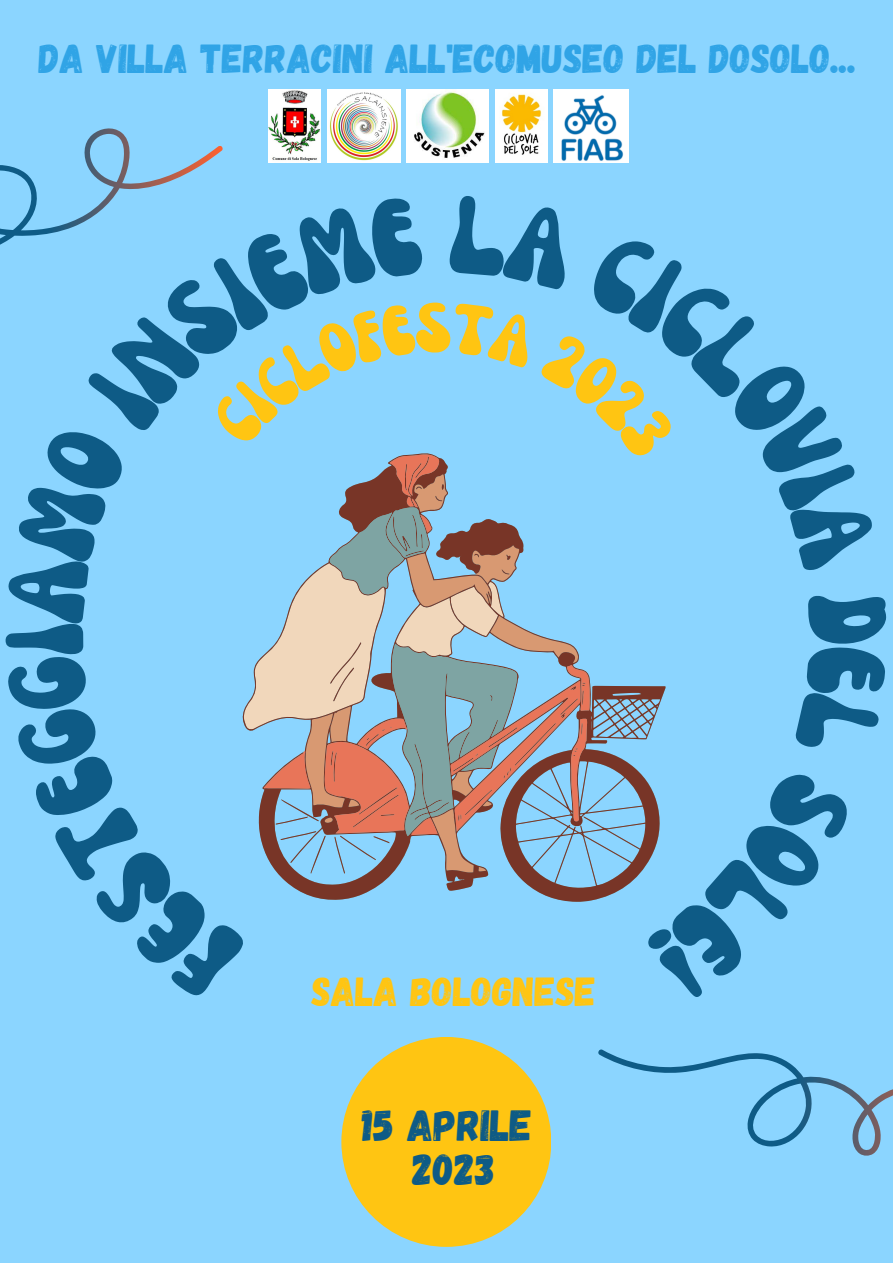
<style>
.page{position:relative;width:893px;height:1264px;background:#fff}
.page>*{position:absolute;margin:0;border:0;box-sizing:border-box;transform-origin:0 0}
.t1{font:102.3px "Nectarine";color:#0e5b86}
.t2{font:43.5px/43.8px "Gagalin";color:#0e5b86;text-align:center}
.t3{font:40.5px "Gagalin";color:#30a4e6}
.t4{font:40.5px "Gagalin";color:#ffc512}
</style>
<div class="page">
<div style="left:0;top:0;width:892px;height:1262px;background:#8bd5ff"></div>
<div style="left:341px;top:1036px;width:210px;height:210px;background:#ffc512;border-radius:50%"></div>
<svg style="left:598px;top:1049px;width:294px;height:107px"></svg>
<img style="left:495px;top:89px;width:52px;height:37px">
<img style="left:406px;top:89px;width:82px;height:37px">
<img style="left:327px;top:89px;width:73px;height:37px">
<img style="left:268px;top:89px;width:52px;height:37px">
<img style="left:553px;top:89px;width:75px;height:37px">
<svg style="left:0;top:126px;width:666px;height:776px"></svg>
<p class="t3" style="left:39px;top:32px;width:818px">DA VILLA TERRACINI ALL'ECOMUSEO DEL DOSOLO...</p>
<h1 class="t1" style="left:11px;top:655px;width:34px;rotate:-90deg">I</h1>
<p class="t4" style="left:312px;top:965px;width:286px">SALA BOLOGNESE</p>
<p class="t2" style="left:362px;top:1101px;width:172px">15 APRILE<br>2023</p>
</div>
